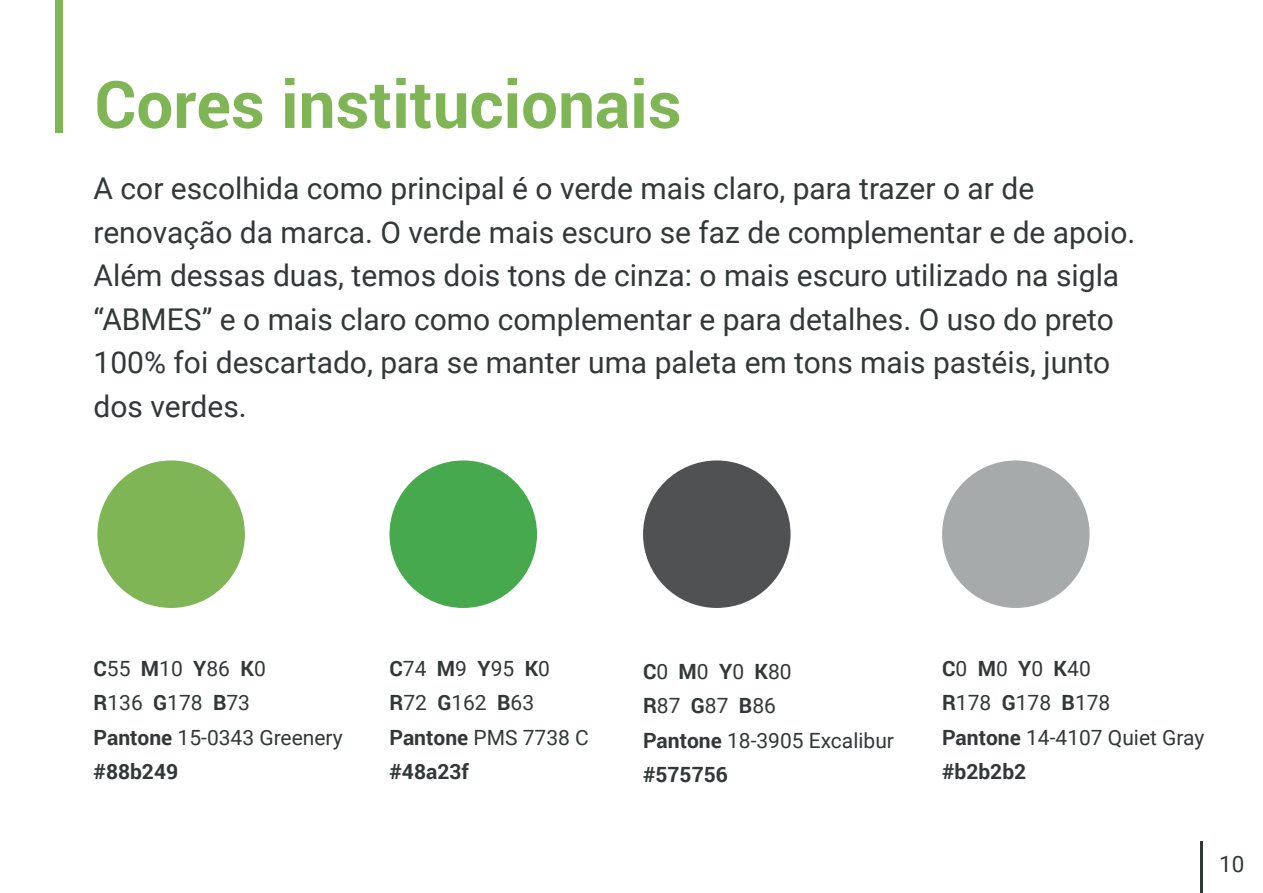
<style>
.page{position:relative;width:1263px;height:893px;background:#fff}
.page>*{position:absolute;margin:0;border:0;box-sizing:border-box;transform-origin:0 0}
.t1{font:700 65.55px "Roboto";color:#80b556}
.t2{font:30px/43.5px "Roboto";color:#323738}
.t3{font:22.5px "Roboto";color:#323738}
.t4{font:21px/34.5px "Roboto";color:#323738}
.t5{font:700 21px/34.5px "Roboto";color:#323738}
.s1{font-weight:700}
.s2{font-weight:400}
</style>
<div class="page">
<div style="left:55px;top:0;width:8px;height:132px;background:#80b556"></div>
<div style="left:643px;top:460px;width:147px;height:148px;background:#4f5152;border-radius:50%"></div>
<div style="left:942px;top:460px;width:147px;height:148px;background:#a7aaaa;border-radius:50%"></div>
<div style="left:97px;top:460px;width:148px;height:148px;background:#80b556;border-radius:50%"></div>
<div style="left:389px;top:460px;width:148px;height:148px;background:#47a94e;border-radius:50%"></div>
<hr style="left:1201px;top:841px;width:2px;height:52px;background:#323738">
<h1 class="t1" style="left:94px;top:58px;width:589px">Cores institucionais</h1>
<p class="t2" style="left:94px;top:166px;width:1043px">A cor escolhida como principal é o verde mais claro, para trazer o ar de renovação da marca. O verde mais escuro se faz de complementar e de apoio.<br>Além dessas duas, temos dois tons de cinza: o mais escuro utilizado na sigla “ABMES” e o mais claro como complementar e para detalhes. O uso do preto 100% foi descartado, para se manter uma paleta em tons mais pastéis, junto dos verdes.</p>
<p class="t4" style="left:94px;top:650px;width:251px"><span class="s1">C</span>55 <span class="s1">M</span>10 <span class="s1">Y</span>86 <span class="s1">K</span>0<br><span class="s1">R</span>136 <span class="s1">G</span>178 <span class="s1">B</span>73<br><span class="s1">Pantone</span> 15-0343 Greenery <span class="s1">#88b249</span></p>
<p class="t5" style="left:389px;top:650px;width:201px">C<span class="s2">74</span> M<span class="s2">9</span> Y<span class="s2">95</span> K<span class="s2">0<br></span>R<span class="s2">72</span> G<span class="s2">162</span> B<span class="s2">63<br></span>Pantone <span class="s2">PMS 7738 C </span>#48a23f</p>
<p class="t4" style="left:643px;top:653px;width:252px"><span class="s1">C</span>0 <span class="s1">M</span>0 <span class="s1">Y</span>0 <span class="s1">K</span>80<br><span class="s1">R</span>87 <span class="s1">G</span>87 <span class="s1">B</span>86<br><span class="s1">Pantone</span> 18-3905 Excalibur <span class="s1">#575756</span></p>
<p class="t4" style="left:942px;top:650px;width:264px"><span class="s1">C</span>0 <span class="s1">M</span>0 <span class="s1">Y</span>0 <span class="s1">K</span>40<br><span class="s1">R</span>178 <span class="s1">G</span>178 <span class="s1">B</span>178<br><span class="s1">Pantone</span> 14-4107 Quiet Gray <span class="s1">#b2b2b2</span></p>
<p class="t3" style="left:1219px;top:848px;width:27px">10</p>
</div>
